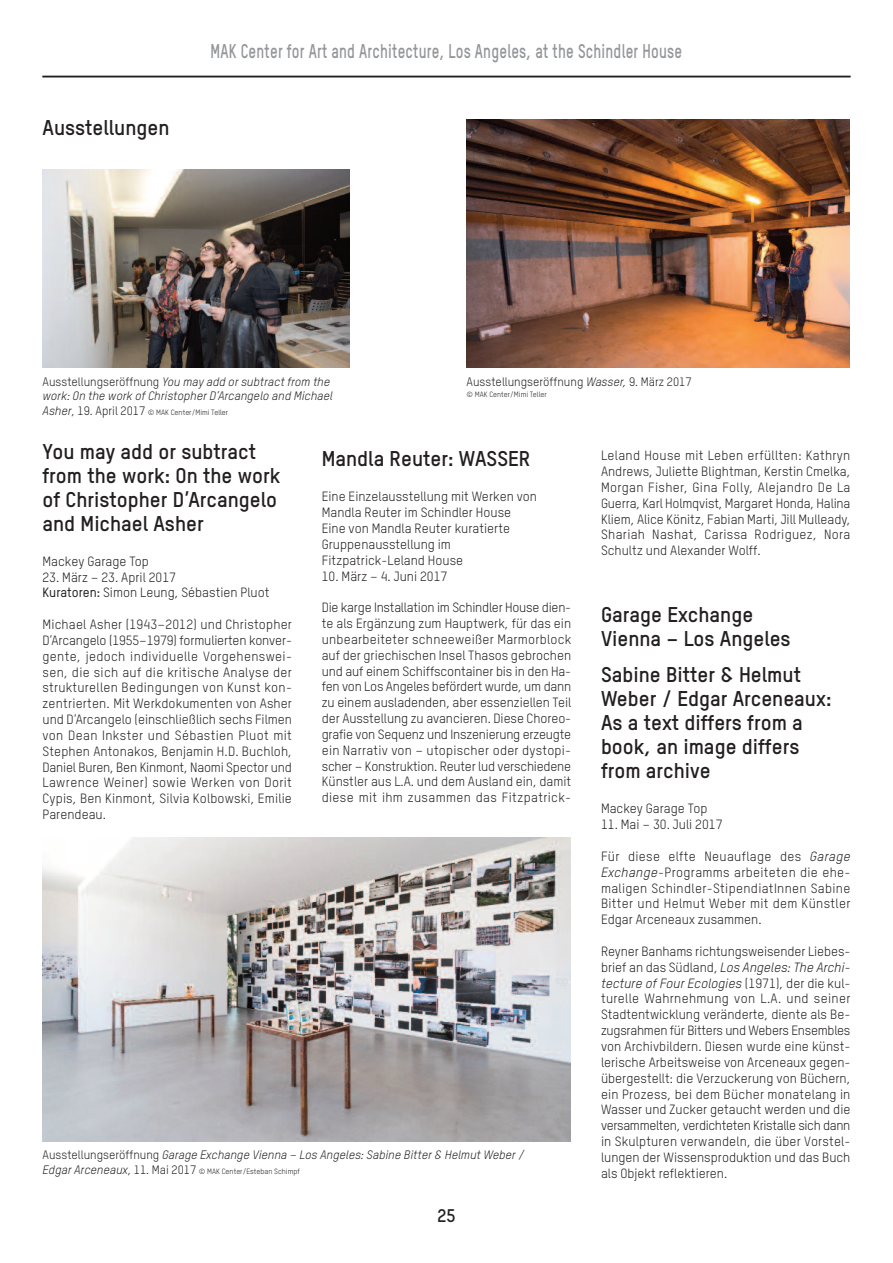
<style>
.page{position:relative;width:893px;height:1263px;background:#fff}
.page>*{position:absolute;margin:0;border:0;box-sizing:border-box;transform-origin:0 0}
.t1{font:700 21px/24px "TSTAR";color:#231f20}
.t2{font:700 19.5px "TSTAR";letter-spacing:.015em;color:#939598;scale:.76 1}
.t3{font:700 18px "TSTAR";color:#231f20}
.t4{font:13.2px/15.9px "TSTAR";color:#231f20;text-align:justify}
.t5{font:italic 12px/14.4px "TSTAR";color:#231f20}
.t6{font:12px "TSTAR";color:#231f20}
.t7{font:7.5px "TSTAR";color:#231f20}
.s1{font-style:normal}
.s2{font-style:italic;font-size:12px}
.s3{font-size:12px}
.s4{font-style:italic}
.s5{font-weight:500}
</style>
<div class="page">
<hr style="left:43px;top:76px;width:807px;height:1px;background:#231f20">
<img style="left:43px;top:169px;width:306px;height:199px">
<img style="left:467px;top:119px;width:382px;height:249px">
<img style="left:43px;top:838px;width:528px;height:303px">
<h1 class="t1" style="left:43px;top:118px;width:129px">Ausstellungen</h1>
<h2 class="t2" style="left:210px;top:44px;width:622px">MAK Center for Art and Architecture, Los Angeles, at the Schindler House</h2>
<p class="t5" style="left:43px;top:376px;width:292px"><span class="s1">Ausstellungseröffnung</span> You may add or subtract from the work: On the work of Christopher D’Arcangelo and Michael</p>
<p class="t7" style="left:43px;top:409px;width:187px"><span class="s2">Asher</span><span class="s3">, 19. April 2017</span> © MAK Center/Mimi Teller</p>
<p class="t6" style="left:467px;top:377px;width:227px">Ausstellungseröffnung <span class="s4">Wasser,</span> 9. März 2017</p>
<p class="t7" style="left:467px;top:391px;width:82px">© MAK Center/Mimi Teller</p>
<h1 class="t1" style="left:43px;top:441px;width:239px">You may add or subtract from the work: On the work of Christopher D’Arcangelo and Michael Asher</h1>
<p class="t4" style="left:43px;top:554px;width:108px">Mackey Garage Top</p>
<p class="t4" style="left:43px;top:570px;width:228px">23. März – 23. April 2017<br><span class="s5">Kuratoren:</span> Simon Leung, Sébastien Pluot</p>
<p class="t4" style="left:43px;top:618px;width:251px">Michael Asher (1943–2012) und Christopher D’Arcangelo (1955–1979) formulierten konver&shy;gente, jedoch individuelle Vorgehenswei&shy;sen, die sich auf die kritische Analyse der strukturellen Bedingungen von Kunst kon&shy;zentrierten. Mit Werkdokumenten von Asher und D’Arcangelo (einschließlich sechs Filmen von Dean Inkster und Sébastien Pluot mit Stephen Antonakos, Benjamin H.D. Buchloh, Daniel Buren, Ben Kinmont, Naomi Spector und Lawrence Weiner) sowie Werken von Dorit Cypis, Ben Kinmont, Silvia Kolbowski, Emilie Parendeau.</p>
<p class="t4" style="left:601px;top:449px;width:251px">Leland House mit Leben erfüllten: Kathryn Andrews, Juliette Blightman, Kerstin Cmelka, Morgan Fisher, Gina Folly, Alejandro De La Guerra, Karl Holmqvist, Margaret Honda, Halina Kliem, Alice Könitz, Fabian Marti, Jill Mulleady, Shariah Nashat, Carissa Rodriguez, Nora Schultz und Alexander Wolff.</p>
<h1 class="t1" style="left:322px;top:449px;width:210px">Mandla Reuter: WASSER</h1>
<p class="t4" style="left:322px;top:490px;width:217px;text-align:left">Eine Einzelausstellung mit Werken von<br>Mandla Reuter im Schindler House<br>Eine von Mandla Reuter kuratierte<br>Gruppenausstellung im<br>Fitzpatrick-Leland House</p>
<p class="t4" style="left:322px;top:569px;width:127px">10. März – 4. Juni 2017</p>
<p class="t4" style="left:322px;top:601px;width:251px">Die karge Installation im Schindler House dien&shy;te als Ergänzung zum Hauptwerk, für das ein unbearbeiteter schneeweißer Marmorblock auf der griechischen Insel Thasos gebrochen und auf einem Schiffscontainer bis in den Ha&shy;fen von Los Angeles befördert wurde, um dann zu einem ausladenden, aber essenziellen Teil der Ausstellung zu avancieren. Diese Choreo&shy;grafie von Sequenz und Inszenierung erzeugte ein Narrativ von – utopischer oder dystopi&shy;scher – Konstruktion. Reuter lud verschiedene Künstler aus L.A. und dem Ausland ein, damit diese mit ihm zusammen das Fitzpatrick-</p>
<h1 class="t1" style="left:601px;top:605px;width:191px">Garage Exchange<br>Vienna – Los Angeles</h1>
<h1 class="t1" style="left:601px;top:665px;width:232px">Sabine Bitter &amp; Helmut<br>Weber / Edgar Arceneaux:<br>As a text differs from a book, an image differs from archive</h1>
<p class="t4" style="left:601px;top:802px;width:108px">Mackey Garage Top</p>
<p class="t4" style="left:601px;top:818px;width:123px">11. Mai – 30. Juli 2017</p>
<p class="t4" style="left:601px;top:850px;width:251px">Für diese elfte Neuauflage des <span class="s4">Garage Exchange</span>-Programms arbeiteten die ehe&shy;maligen Schindler-StipendiatInnen Sabine Bitter und Helmut Weber mit dem Künstler Edgar Arceneaux zusammen.</p>
<p class="t4" style="left:601px;top:945px;width:251px">Reyner Banhams richtungsweisender Liebes&shy;brief an das Südland, <span class="s4">Los Angeles: The Archi&shy;tecture of Four Ecologies</span> (1971), der die kul&shy;turelle Wahrnehmung von L.A. und seiner Stadtentwicklung veränderte, diente als Be&shy;zugsrahmen für Bitters und Webers Ensembles von Archivbildern. Diesen wurde eine künst&shy;lerische Arbeitsweise von Arceneaux gegen&shy;übergestellt: die Verzuckerung von Büchern, ein Prozess, bei dem Bücher monatelang in Wasser und Zucker getaucht werden und die versammelten, verdichteten Kristalle sich dann in Skulpturen verwandeln, die über Vorstel&shy;lungen der Wissensproduktion und das Buch als Objekt reflektieren.</p>
<p class="t5" style="left:43px;top:1149px;width:483px"><span class="s1">Ausstellungseröffnung</span> Garage Exchange Vienna – Los Angeles: Sabine Bitter &amp; Helmut Weber /</p>
<p class="t7" style="left:43px;top:1168px;width:259px"><span class="s2">Edgar Arceneaux</span><span class="s3">, 11. Mai 2017</span> © MAK Center/Esteban Schimpf</p>
<h3 class="t3" style="left:437px;top:1209px;width:19px">25</h3>
</div>
